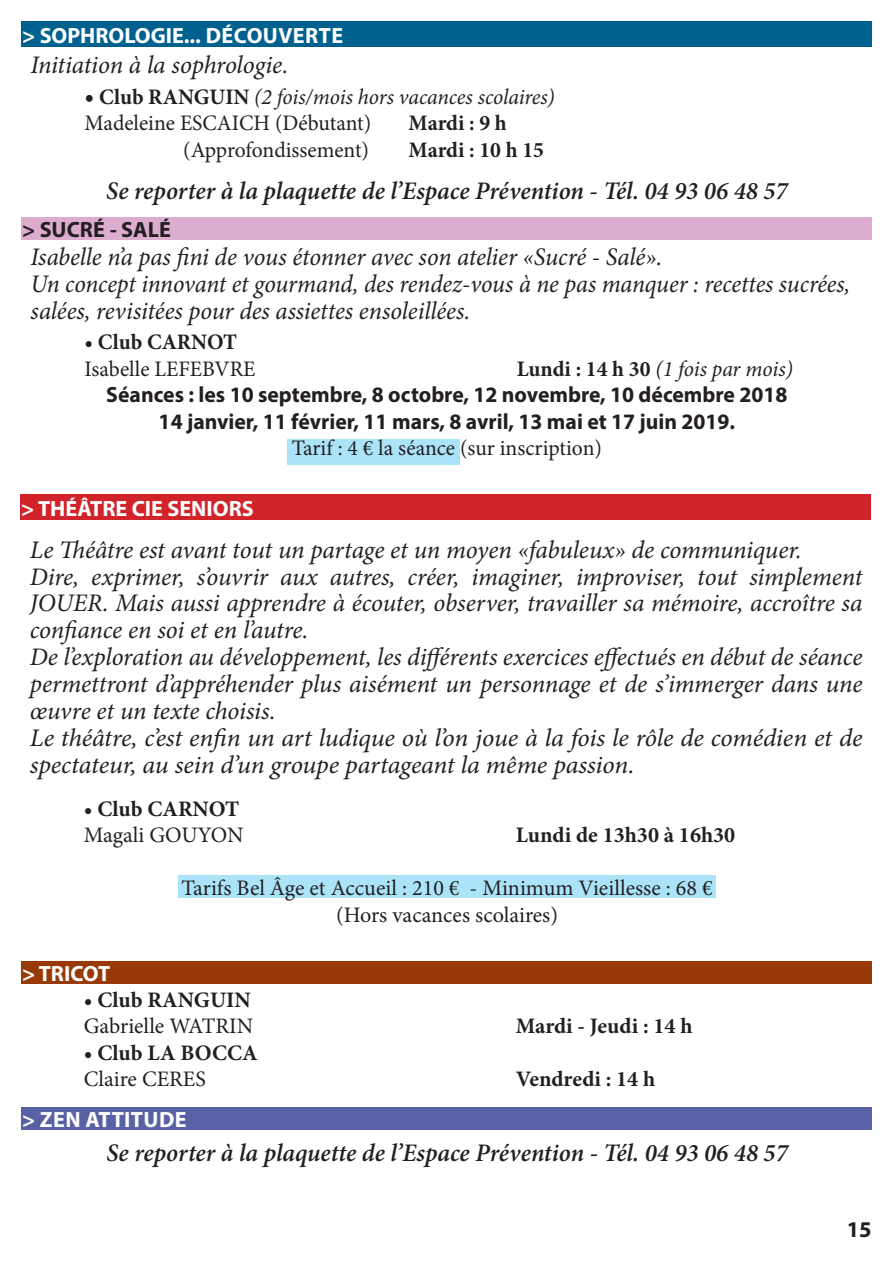
<style>
.page{position:relative;width:893px;height:1263px;background:#fff}
.page>*{position:absolute;margin:0;border:0;box-sizing:border-box;transform-origin:0 0}
.t1{font:italic 25.2px/26.8px "Minion Pro";letter-spacing:-.005em;color:#231f20}
.t2{font:italic 600 25.2px "Minion Pro";color:#231f20}
.t3{font:700 22.5px "Myriad Pro";color:#231f20}
.t4{font:22.05px/26.5px "Minion Pro";color:#231f20;text-align:center}
.t5{font:700 22.05px/26.5px "Myriad Pro";color:#231f20;text-align:center}
.t6{font:700 22.05px "Minion Pro";color:#231f20}
.t7{font:italic 22.05px/26.5px "Minion Pro";letter-spacing:-.005em;color:#231f20}
.t8{font:700 22.05px "Myriad Pro";color:#fff}
.t9{font:700 22.05px "Myriad Pro";letter-spacing:.02em;color:#fff}
.s1{font-weight:700;font-style:normal;font-size:25.2px}
.s2{font-weight:700;font-style:normal}
.s3{font-style:normal}
</style>
<div class="page">
<div style="left:179px;top:876px;width:537px;height:22px;background:#abe4f9"></div>
<div style="left:287px;top:440px;width:173px;height:25px;background:#abe4f9"></div>
<div style="left:21px;top:217px;width:851px;height:22px;background:#dcadce"></div>
<div style="left:20px;top:494px;width:851px;height:26px;background:#d1232a"></div>
<div style="left:21px;top:961px;width:851px;height:23px;background:#983a07"></div>
<div style="left:21px;top:1107px;width:851px;height:22px;background:#5861a3"></div>
<div style="left:21px;top:21px;width:851px;height:26px;background:#00618f"></div>
<p class="t8" style="left:22px;top:21px;width:323px">&gt; SOPHROLOGIE... DÉCOUVERTE</p>
<p class="t1" style="left:31px;top:52px;width:259px">Initiation à la sophrologie.</p>
<p class="t7" style="left:85px;top:83px;width:472px"><span class="s1">•</span> <span class="s2">Club RANGUIN</span> (2 fois/mois hors vacances scolaires)<br><span class="s3">Madeleine ESCAICH (Débutant)</span></p>
<p class="t6" style="left:409px;top:107px;width:100px">Mardi : 9 h</p>
<p class="t4" style="left:183px;top:136px;width:187px">(Approfondissement)</p>
<p class="t6" style="left:409px;top:134px;width:137px">Mardi : 10 h 15</p>
<p class="t2" style="left:106px;top:173px;width:683px">Se reporter à la plaquette de l’Espace Prévention - Tél. 04 93 06 48 57</p>
<p class="t5" style="left:22px;top:216px;width:150px">&gt; SUCRÉ - SALÉ</p>
<p class="t1" style="left:31px;top:244px;width:821px">Isabelle n’a pas fini de vous étonner avec son atelier «Sucré - Salé».<br>Un concept innovant et gourmand, des rendez-vous à ne pas manquer : recettes sucrées, salées, revisitées pour des assiettes ensoleillées.</p>
<p class="t6" style="left:85px;top:326px;width:154px">• Club CARNOT</p>
<p class="t4" style="left:85px;top:355px;width:172px">Isabelle LEFEBVRE</p>
<p class="t7" style="left:517px;top:355px;width:278px"><span class="s2">Lundi : 14 h 30</span> (1 fois par mois)</p>
<p class="t5" style="left:106px;top:381px;width:683px">Séances : les 10 septembre, 8 octobre, 12 novembre, 10 décembre 2018<br>14 janvier, 11 février, 11 mars, 8 avril, 13 mai et 17 juin 2019.</p>
<p class="t4" style="left:292px;top:435px;width:312px">Tarif : 4 € la séance (sur inscription)</p>
<p class="t8" style="left:21px;top:494px;width:234px">&gt; THÉÂTRE CIE SENIORS</p>
<p class="t1" style="left:30px;top:536px;width:834px">Le Théâtre est avant tout un partage et un moyen «fabuleux» de communiquer.<br>Dire, exprimer, s’ouvrir aux autres, créer, imaginer, improviser, tout simplement JOUER. Mais aussi apprendre à écouter, observer, travailler sa mémoire, accroître sa confiance en soi et en l’autre.<br>De l’exploration au développement, les différents exercices effectués en début de séance permettront d’appréhender plus aisément un personnage et de s’immerger dans une œuvre et un texte choisis.<br>Le théâtre, c’est enfin un art ludique où l’on joue à la fois le rôle de comédien et de spectateur, au sein d’un groupe partageant la même passion.</p>
<p class="t6" style="left:84px;top:793px;width:157px">• Club CARNOT</p>
<p class="t4" style="left:84px;top:822px;width:161px">Magali GOUYON</p>
<p class="t6" style="left:516px;top:819px;width:221px">Lundi de 13h30 à 16h30</p>
<p class="t4" style="left:182px;top:875px;width:533px">Tarifs Bel Âge et Accueil : 210 € - Minimum Vieillesse : 68 € (Hors vacances scolaires)</p>
<p class="t8" style="left:22px;top:959px;width:90px">&gt; TRICOT</p>
<p class="t6" style="left:84px;top:984px;width:169px">• Club RANGUIN</p>
<p class="t4" style="left:84px;top:1013px;width:171px">Gabrielle WATRIN</p>
<p class="t6" style="left:516px;top:1010px;width:178px">Mardi - Jeudi : 14 h</p>
<p class="t6" style="left:84px;top:1037px;width:176px">• Club LA BOCCA</p>
<p class="t4" style="left:84px;top:1066px;width:124px">Claire CERES</p>
<p class="t6" style="left:516px;top:1063px;width:141px">Vendredi : 14 h</p>
<p class="t9" style="left:22px;top:1105px;width:166px">&gt; ZEN ATTITUDE</p>
<p class="t2" style="left:106px;top:1135px;width:683px">Se reporter à la plaquette de l’Espace Prévention - Tél. 04 93 06 48 57</p>
<p class="t3" style="left:847px;top:1215px;width:26px">15</p>
</div>
